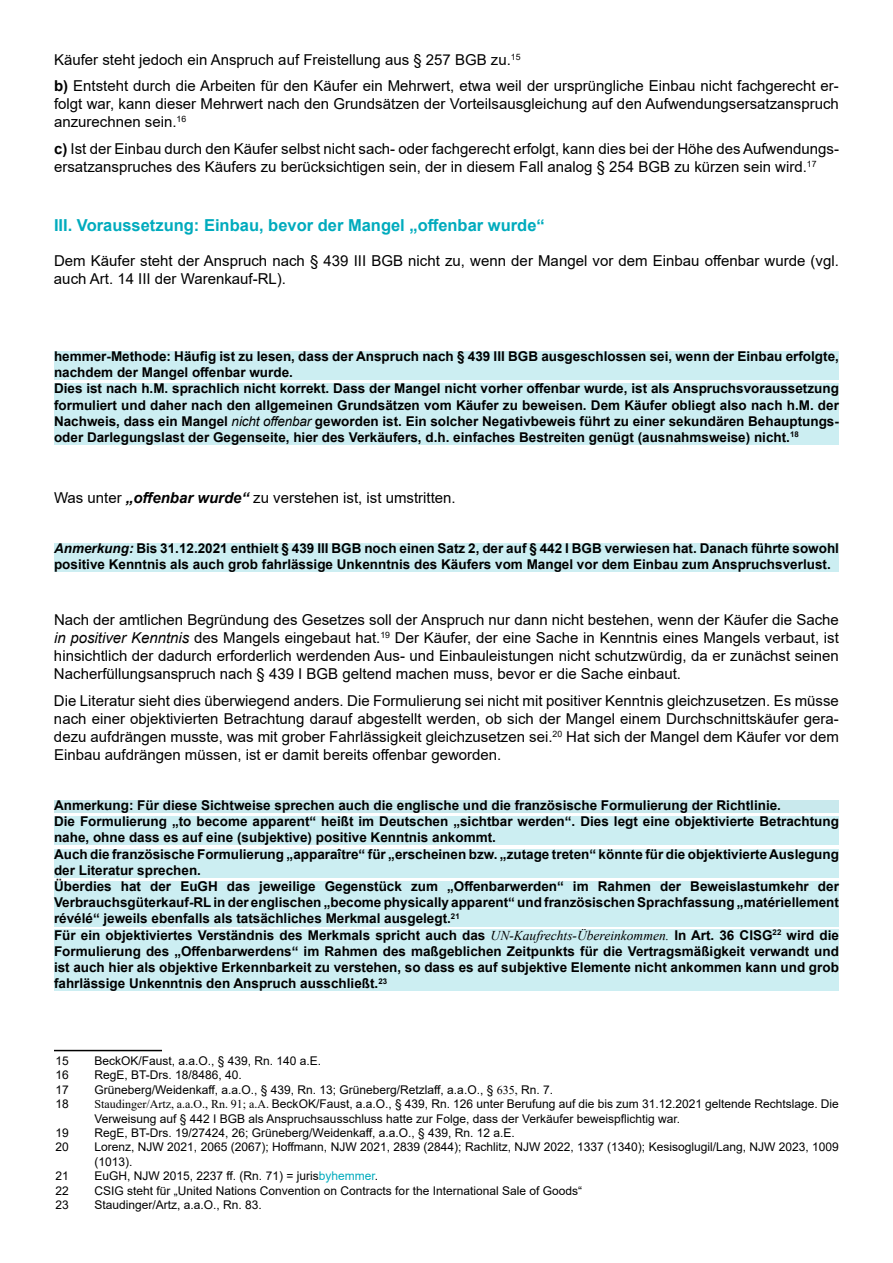
<style>
.page{position:relative;width:893px;height:1263px;background:#fff}
.page>*{position:absolute;margin:0;border:0;box-sizing:border-box;transform-origin:0 0}
.t1{font:700 16.5px "Arial";color:#00abbd}
.t2{font:15px/18px "Arial";color:#000}
.t3{font:700 13.5px/16.2px "Arial";color:#000}
.t4{font:12px/14.4px "Arial";color:#000}
.s1{font-weight:700}
.s2{font-weight:400;font-style:italic}
.s3{font-weight:700;font-style:italic}
.s4{font-style:italic}
.s5{font-family:"Times New Roman";font-weight:400;font-style:italic}
.s6{font-family:"Times New Roman"}
.s7{color:#00abbd}
</style>
<div class="page">
<div style="left:54px;top:351px;width:785px;height:29px;background:#cceef2"></div>
<div style="left:54px;top:383px;width:785px;height:62px;background:#cceef2"></div>
<div style="left:54px;top:543px;width:785px;height:29px;background:#cceef2"></div>
<div style="left:54px;top:800px;width:785px;height:13px;background:#c9e9ed"></div>
<div style="left:54px;top:816px;width:785px;height:29px;background:#cceef2"></div>
<div style="left:54px;top:849px;width:785px;height:28px;background:#cceef2"></div>
<div style="left:54px;top:881px;width:785px;height:45px;background:#cceef2"></div>
<div style="left:54px;top:930px;width:785px;height:61px;background:#cceef2"></div>
<hr style="left:54px;top:1050px;width:108px;height:1px;background:#000">
<p class="t2" style="left:54px;top:46px;width:786px;line-height:26.5px">Käufer steht jedoch ein Anspruch auf Freistellung aus § 257 BGB zu.<sup>15<br></sup><span class="s1">b)</span> Entsteht durch die Arbeiten für den Käufer ein Mehrwert, etwa weil der ursprüngliche Einbau nicht fachgerecht er-</p>
<p class="t2" style="left:54px;top:95px;width:786px">folgt war, kann dieser Mehrwert nach den Grundsätzen der Vorteilsausgleichung auf den Aufwendungsersatzanspruch anzurechnen sein.<sup>16</sup></p>
<p class="t2" style="left:54px;top:140px;width:786px"><span class="s1">c)</span> Ist der Einbau durch den Käufer selbst nicht sach- oder fachgerecht erfolgt, kann dies bei der Höhe des Aufwendungs&shy;ersatzanspruches des Käufers zu berücksichtigen sein, der in diesem Fall analog § 254 BGB zu kürzen sein wird.<sup>17</sup></p>
<p class="t1" style="left:54px;top:214px;width:492px">III. Voraussetzung: Einbau, bevor der Mangel „offenbar wurde“</p>
<p class="t2" style="left:54px;top:252px;width:786px">Dem Käufer steht der Anspruch nach § 439 III BGB nicht zu, wenn der Mangel vor dem Einbau offenbar wurde (vgl. auch Art. 14 III der Warenkauf-RL).</p>
<p class="t3" style="left:54px;top:348px;width:786px">hemmer-Methode: Häufig ist zu lesen, dass der Anspruch nach § 439 III BGB ausgeschlossen sei, wenn der Einbau erfolgte, nachdem der Mangel offenbar wurde.<br>Dies ist nach h.M. sprachlich nicht korrekt. Dass der Mangel nicht vorher offenbar wurde, ist als Anspruchsvoraussetzung formuliert und daher nach den allgemeinen Grundsätzen vom Käufer zu beweisen. Dem Käufer obliegt also nach h.M. der Nachweis, dass ein Mangel <span class="s2">nicht offenbar</span> geworden ist. Ein solcher Negativbeweis führt zu einer sekundären Behauptungs&shy;oder Darlegungslast der Gegenseite, hier des Verkäufers, d.h. einfaches Bestreiten genügt (ausnahmsweise) nicht.<sup>18</sup></p>
<p class="t2" style="left:54px;top:488px;width:403px">Was unter <span class="s3">„offenbar wurde“</span> zu verstehen ist, ist umstritten.</p>
<p class="t3" style="left:54px;top:540px;width:786px"><span class="s4">Anmerkung:</span> Bis 31.12.2021 enthielt § 439 III BGB noch einen Satz 2, der auf § 442 I BGB verwiesen hat. Danach führte sowohl positive Kenntnis als auch grob fahrlässige Unkenntnis des Käufers vom Mangel vor dem Einbau zum Anspruchsverlust.</p>
<p class="t2" style="left:54px;top:611px;width:786px;text-align:justify">Nach der amtlichen Begründung des Gesetzes soll der Anspruch nur dann nicht bestehen, wenn der Käufer die Sache <span class="s4">in positiver Kenntnis</span> des Mangels eingebaut hat.<sup>19</sup> Der Käufer, der eine Sache in Kenntnis eines Mangels verbaut, ist hinsichtlich der dadurch erforderlich werdenden Aus- und Einbauleistungen nicht schutzwürdig, da er zunächst seinen Nacherfüllungsanspruch nach § 439 I BGB geltend machen muss, bevor er die Sache einbaut.</p>
<p class="t2" style="left:54px;top:691px;width:786px;text-align:justify">Die Literatur sieht dies überwiegend anders. Die Formulierung sei nicht mit positiver Kenntnis gleichzusetzen. Es müsse nach einer objektivierten Betrachtung darauf abgestellt werden, ob sich der Mangel einem Durchschnittskäufer gera&shy;dezu aufdrängen musste, was mit grober Fahrlässigkeit gleichzusetzen sei.<sup>20</sup> Hat sich der Mangel dem Käufer vor dem Einbau aufdrängen müssen, ist er damit bereits offenbar geworden.</p>
<p class="t3" style="left:54px;top:797px;width:786px">Anmerkung: Für diese Sichtweise sprechen auch die englische und die französische Formulierung der Richtlinie.<br>Die Formulierung „to become apparent“ heißt im Deutschen „sichtbar werden“. Dies legt eine objektivierte Betrachtung nahe, ohne dass es auf eine (subjektive) positive Kenntnis ankommt.<br>Auch die französische Formulierung „apparaître“ für „erscheinen bzw. „zutage treten“ könnte für die objektivierte Auslegung der Literatur sprechen.<br>Überdies hat der EuGH das jeweilige Gegenstück zum „Offenbarwerden“ im Rahmen der Beweislastumkehr der Verbrauchsgüterkauf-RL in der englischen „become physically apparent“ und französischen Sprachfassung „matériellement révélé“ jeweils ebenfalls als tatsächliches Merkmal ausgelegt.<sup>21<br></sup>Für ein objektiviertes Verständnis des Merkmals spricht auch das <span class="s5">UN-Kaufrechts-Übereinkommen.</span> In Art. 36 CISG<sup>22</sup> wird die Formulierung des „Offenbarwerdens“ im Rahmen des maßgeblichen Zeitpunkts für die Vertragsmäßigkeit verwandt und ist auch hier als objektive Erkennbarkeit zu verstehen, so dass es auf subjektive Elemente nicht ankommen kann und grob fahrlässige Unkenntnis den Anspruch ausschließt.<sup>23</sup></p>
<p class="t4" style="left:56px;top:1053px;width:15px">15</p>
<p class="t4" style="left:95px;top:1053px;width:228px">BeckOK/Faust, a.a.O., § 439, Rn. 140 a.E.</p>
<p class="t4" style="left:56px;top:1068px;width:15px">16</p>
<p class="t4" style="left:95px;top:1068px;width:149px">RegE, BT-Drs. 18/8486, 40.</p>
<p class="t4" style="left:56px;top:1082px;width:15px">17</p>
<p class="t4" style="left:95px;top:1082px;width:460px">Grüneberg/Weidenkaff, a.a.O., § 439, Rn. 13; Grüneberg/Retzlaff, a.a.O., § <span class="s6">635,</span> Rn. 7.</p>
<p class="t4" style="left:56px;top:1097px;width:15px">18</p>
<p class="t4" style="left:95px;top:1097px;width:746px"><span class="s6">Staudinger/Artz, a.a.O., Rn. 91; a.A.</span> BeckOK/Faust, a.a.O., § 439, Rn. 126 unter Berufung auf die bis zum 31.12.2021 geltende Rechtslage. Die<br>Verweisung auf § 442 I BGB als Anspruchsausschluss hatte zur Folge, dass der Verkäufer beweispflichtig war.</p>
<p class="t4" style="left:56px;top:1125px;width:15px">19</p>
<p class="t4" style="left:95px;top:1125px;width:422px">RegE, BT-Drs. 19/27424, 26; Grüneberg/Weidenkaff, a.a.O., § 439, Rn. 12 a.E.</p>
<p class="t4" style="left:56px;top:1140px;width:15px">20</p>
<p class="t4" style="left:95px;top:1140px;width:746px">Lorenz, NJW 2021, 2065 (2067); Hoffmann, NJW 2021, 2839 (2844); Rachlitz, NJW 2022, 1337 (1340); Kesisoglugil/Lang, NJW 2023, 1009 (1013).</p>
<p class="t4" style="left:56px;top:1169px;width:15px">21</p>
<p class="t4" style="left:95px;top:1169px;width:285px">EuGH, NJW 2015, 2237 ff. (Rn. 71) = juris<span class="s7">byhemmer</span>.</p>
<p class="t4" style="left:56px;top:1183px;width:15px">22</p>
<p class="t4" style="left:95px;top:1183px;width:489px">CSIG steht für „United Nations Convention on Contracts for the International Sale of Goods“</p>
<p class="t4" style="left:56px;top:1197px;width:15px">23</p>
<p class="t4" style="left:95px;top:1197px;width:169px">Staudinger/Artz, a.a.O., Rn. 83.</p>
</div>
